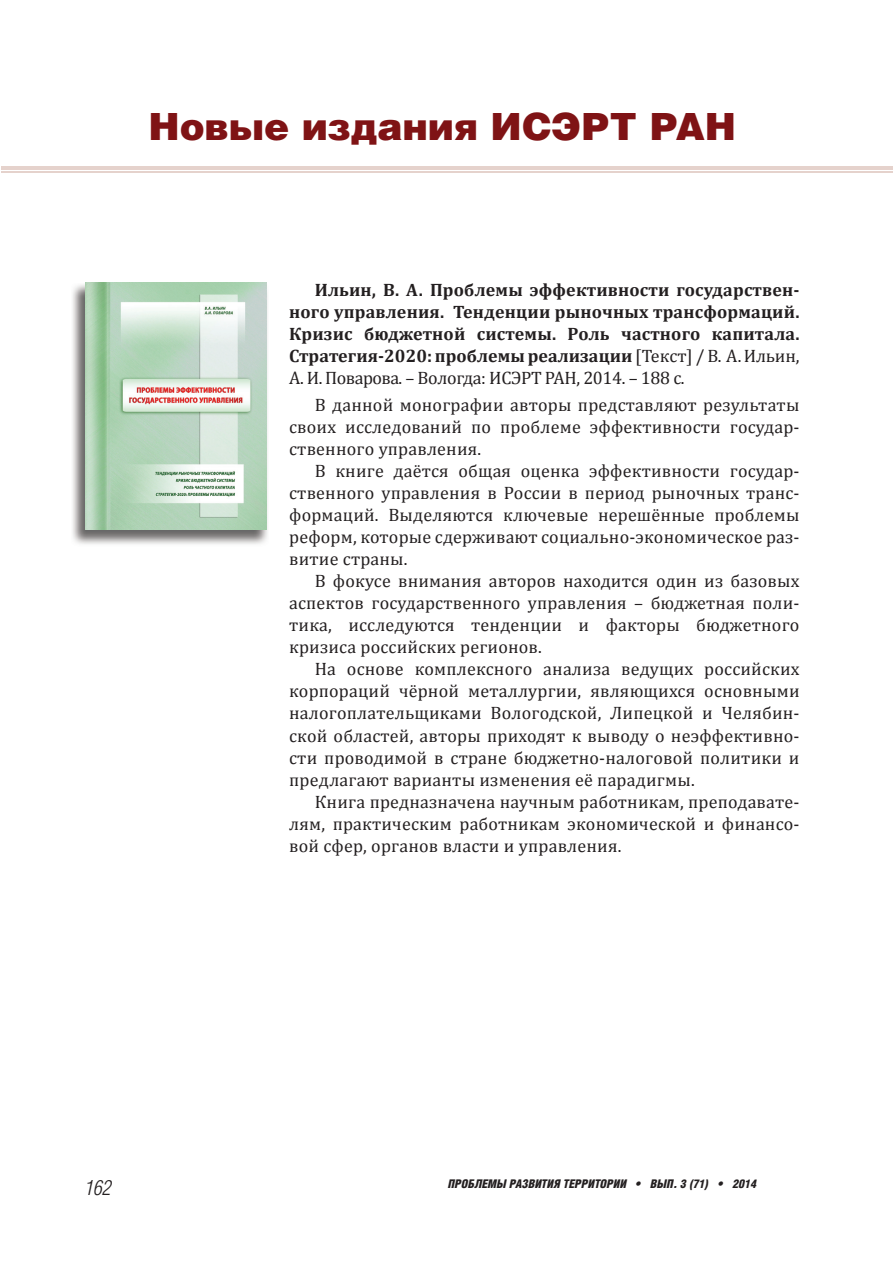
<style>
.page{position:relative;width:893px;height:1263px;background:#fff}
.page>*{position:absolute;margin:0;border:0;box-sizing:border-box;transform-origin:0 0}
.t1{font:900 37.5px "Helios";color:#7f1315}
.t2{font:italic 300 21px "Helios Cond";color:#231f20}
.t3{font:18px/22px "Cambria";letter-spacing:.01em;color:#231f20;text-align:justify}
.t4{font:700 18px/22px "Cambria";letter-spacing:.005em;color:#231f20;text-align:justify}
.t5{font:italic 900 12px "Helios Cond";color:#231f20}
.s1{font-weight:400}
</style>
<div class="page">
<hr style="left:1px;top:167px;width:892px;height:3px;background:#e5d2cc">
<hr style="left:1px;top:172px;width:892px;height:1px;background:#e5d2cc">
<img style="left:72px;top:284px;width:196px;height:260px">
<img style="left:85px;top:282px;width:182px;height:247px">
<h1 class="t1" style="left:148px;top:114px;width:589px">Новые издания ИСЭРТ РАН</h1>
<p class="t4" style="left:289px;top:279px;width:512px;text-indent:26px">Ильин, В. А. Проблемы эффективности государствен&shy;ного управления. Тенденции рыночных трансформаций.<br>Кризис бюджетной системы. Роль частного капитала.<br>Стратегия-2020: проблемы реализации<span class="s1">[Текст] / В. А. Ильин, А. И. Поварова. – Вологда: ИСЭРТ РАН, 2014. – 188 с.</span></p>
<p class="t3" style="left:289px;top:393px;width:512px;text-indent:26px">В данной монографии авторы представляют результаты своих исследований по проблеме эффективности государ&shy;ственного управления.</p>
<p class="t3" style="left:289px;top:459px;width:512px;text-indent:26px">В книге даётся общая оценка эффективности государ&shy;ственного управления в России в период рыночных транс&shy;формаций. Выделяются ключевые нерешённые проблемы реформ, которые сдерживают социально-экономическое раз&shy;витие страны.</p>
<p class="t3" style="left:289px;top:570px;width:512px;text-indent:26px">В фокусе внимания авторов находится один из базовых аспектов государственного управления – бюджетная поли&shy;тика, исследуются тенденции и факторы бюджетного кризиса российских регионов.</p>
<p class="t3" style="left:289px;top:658px;width:512px;text-indent:26px">На основе комплексного анализа ведущих российских корпораций чёрной металлургии, являющихся основными налогоплательщиками Вологодской, Липецкой и Челябин&shy;ской областей, авторы приходят к выводу о неэффективно&shy;сти проводимой в стране бюджетно-налоговой политики и предлагают варианты изменения её парадигмы.</p>
<p class="t3" style="left:289px;top:790px;width:512px;text-indent:26px">Книга предназначена научным работникам, преподавате&shy;лям, практическим работникам экономической и финансо&shy;вой сфер, органов власти и управления.</p>
<p class="t2" style="left:85px;top:1180px;width:28px">162</p>
<p class="t5" style="left:448px;top:1179px;width:310px">ПРОБЛЕМЫ РАЗВИТИЯ ТЕРРИТОРИИ • ВЫП. 3 (71) • 2014</p>
</div>
